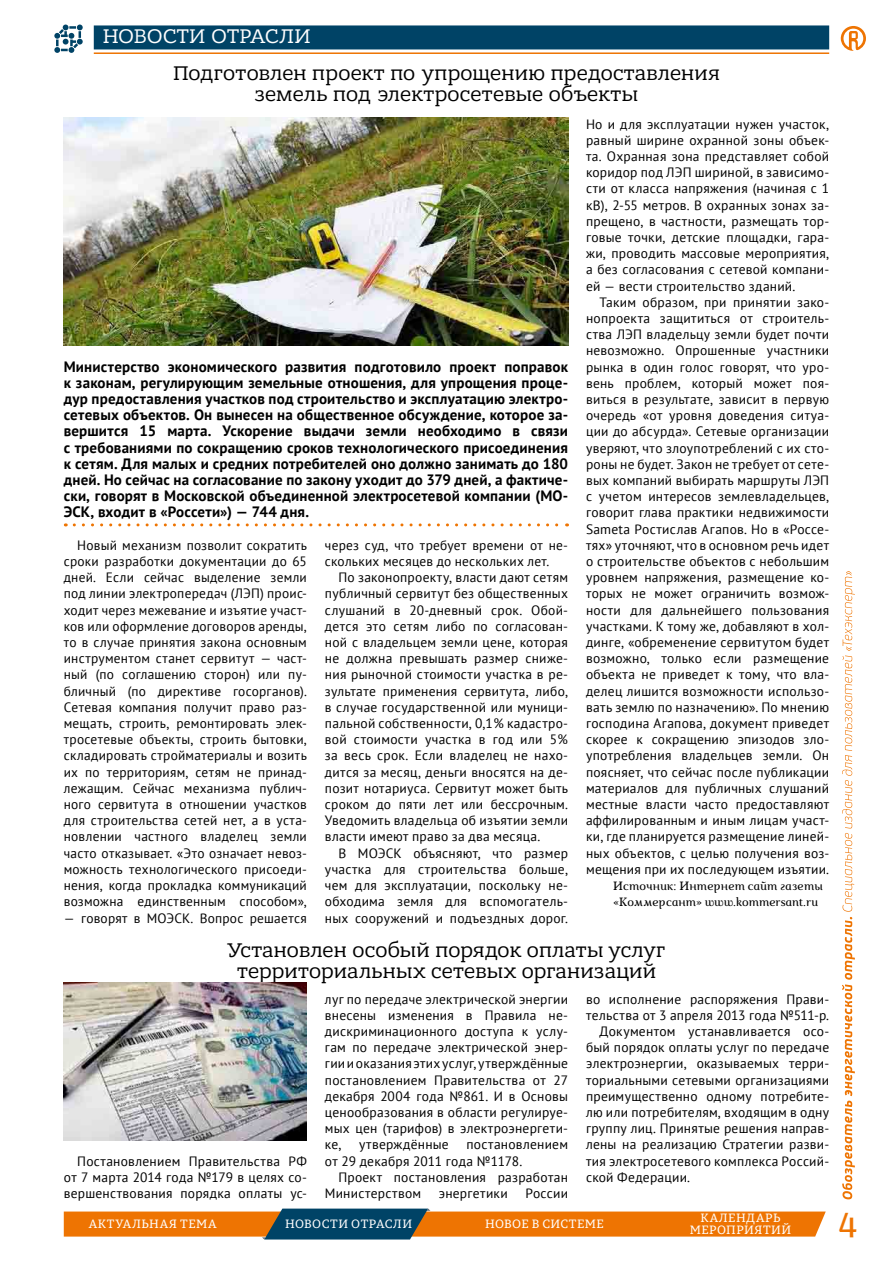
<style>
.page{position:relative;width:893px;height:1263px;background:#fff}
.page>*{position:absolute;margin:0;border:0;box-sizing:border-box;transform-origin:0 0}
.t1{font:34.5px "Permian Slab Serif Typeface";color:#ee7402}
.t2{font:21px/21px "Bandera Pro";letter-spacing:.015em;color:#000;text-align:center}
.t3{font:21px "Bandera Pro";letter-spacing:.005em;color:#fff}
.t4{font:700 15px/16.2px "PT Sans";letter-spacing:.01em;color:#000;text-align:justify}
.t5{font:13.5px/16.2px "PT Sans";letter-spacing:.02em;color:#000;text-align:justify}
.t6{font:italic 12px/16.2px "Marta";letter-spacing:.025em;color:#000}
.t7{font:12px/12px "Permian Slab Serif Typeface";letter-spacing:.04em;color:#fff;text-align:center}
.t8{font:12px "Permian Slab Serif Typeface";letter-spacing:.06em;color:#fff}
</style>
<div class="page">
<svg style="left:64px;top:1208px;width:762px;height:31px;background:#c4813e"></svg>
<svg style="left:841px;top:26px;width:25px;height:25px"></svg>
<svg style="left:842px;top:571px;width:13px;height:628px"></svg>
<div style="left:94px;top:25px;width:735px;height:24px;background:#004366"></div>
<hr style="left:94px;top:52px;width:735px;height:2px;background:#ee7402">
<svg style="left:54px;top:25px;width:29px;height:28px"></svg>
<svg style="left:74px;top:523px;width:494px;height:3px"></svg>
<img style="left:64px;top:117px;width:504px;height:228px">
<img style="left:64px;top:982px;width:243px;height:158px">
<h2 class="t3" style="left:103px;top:24px;width:209px">НОВОСТИ ОТРАСЛИ</h2>
<h2 class="t2" style="left:173px;top:62px;width:548px">Подготовлен проект по упрощению предоставления земель под электросетевые объекты</h2>
<p class="t5" style="left:586px;top:115px;width:245px">Но и для эксплуатации нужен участок, равный ширине охранной зоны объек&shy;та. Охранная зона представляет собой коридор под ЛЭП шириной, в зависимо&shy;сти от класса напряжения (начиная с 1 кВ), 2‑55 метров. В охранных зонах за&shy;прещено, в частности, размещать тор&shy;говые точки, детские площадки, гара&shy;жи, проводить массовые мероприятия, а без согласования с сетевой компани&shy;ей — вести строительство зданий.</p>
<p class="t5" style="left:586px;top:294px;width:245px;text-indent:14px">Таким образом, при принятии зако&shy;нопроекта защититься от строитель&shy;ства ЛЭП владельцу земли будет почти невозможно. Опрошенные участники рынка в один голос говорят, что уро&shy;вень проблем, который может поя&shy;виться в результате, зависит в первую очередь «от уровня доведения ситуа&shy;ции до абсурда». Сетевые организации уверяют, что злоупотреблений с их сто&shy;роны не будет. Закон не требует от сете&shy;вых компаний выбирать маршруты ЛЭП с учетом интересов землевладельцев, говорит глава практики недвижимости Sameta Ростислав Агапов. Но в «Россе&shy;тях» уточняют, что в основном речь идет о строительстве объектов с небольшим уровнем напряжения, размещение ко&shy;торых не может ограничить возмож&shy;ности для дальнейшего пользования участками. К тому же, добавляют в хол&shy;динге, «обременение сервитутом будет возможно, только если размещение объекта не приведет к тому, что вла&shy;делец лишится возможности использо&shy;вать землю по назначению». По мнению господина Агапова, документ приведет скорее к сокращению эпизодов зло&shy;употребления владельцев земли. Он поясняет, что сейчас после публикации материалов для публичных слушаний местные власти часто предоставляют аффилированным и иным лицам участ&shy;ки, где планируется размещение линей&shy;ных объектов, с целью получения воз&shy;мещения при их последующем изъятии.</p>
<p class="t6" style="left:613px;top:878px;width:211px">Источник: Интернет сайт газеты «Коммерсант» www.kommersant.ru</p>
<h2 class="t2" style="left:228px;top:940px;width:439px">Установлен особый порядок оплаты услуг территориальных сетевых организаций</h2>
<p class="t4" style="left:64px;top:358px;width:506px">Министерство экономического развития подготовило проект поправок к законам, регулирующим земельные отношения, для упрощения проце&shy;дур предоставления участков под строительство и эксплуатацию электро&shy;сетевых объектов. Он вынесен на общественное обсуждение, которое за&shy;вершится 15 марта. Ускорение выдачи земли необходимо в связи с требованиями по сокращению сроков технологического присоединения к сетям. Для малых и средних потребителей оно должно занимать до 180 дней. Но сейчас на согласование по закону уходит до 379 дней, а фактиче&shy;ски, говорят в Московской объединенной электросетевой компании (МО-ЭСК, входит в «Россети») — 744 дня.</p>
<p class="t5" style="left:64px;top:537px;width:245px;text-indent:14px">Новый механизм позволит сократить сроки разработки документации до 65 дней. Если сейчас выделение земли под линии электропередач (ЛЭП) проис&shy;ходит через межевание и изъятие участ&shy;ков или оформление договоров аренды, то в случае принятия закона основным инструментом станет сервитут — част&shy;ный (по соглашению сторон) или пу&shy;бличный (по директиве госорганов).<br>Сетевая компания получит право раз&shy;мещать, строить, ремонтировать элек&shy;тросетевые объекты, строить бытовки, складировать стройматериалы и возить их по территориям, сетям не принад&shy;лежащим. Сейчас механизма публич&shy;ного сервитута в отношении участков для строительства сетей нет, а в уста&shy;новлении частного владелец земли часто отказывает. «Это означает невоз&shy;можность технологического присоеди&shy;нения, когда прокладка коммуникаций возможна единственным способом»,</p>
<p class="t5" style="left:64px;top:909px;width:245px">— говорят в МОЭСК. Вопрос решается</p>
<p class="t5" style="left:325px;top:537px;width:245px">через суд, что требует времени от не&shy;скольких месяцев до нескольких лет.</p>
<p class="t5" style="left:325px;top:569px;width:245px;text-indent:14px">По законопроекту, власти дают сетям публичный сервитут без общественных слушаний в 20‑дневный срок. Обой&shy;дется это сетям либо по согласован&shy;ной с владельцем земли цене, которая не должна превышать размер сниже&shy;ния рыночной стоимости участка в ре&shy;зультате применения сервитута, либо, в случае государственной или муници&shy;пальной собственности, 0,1% кадастро&shy;вой стоимости участка в год или 5% за весь срок. Если владелец не нахо&shy;дится за месяц, деньги вносятся на де&shy;позит нотариуса. Сервитут может быть сроком до пяти лет или бессрочным.<br>Уведомить владельца об изъятии земли власти имеют право за два месяца.</p>
<p class="t5" style="left:325px;top:844px;width:245px;text-indent:14px">В МОЭСК объясняют, что размер участка для строительства больше, чем для эксплуатации, поскольку не&shy;обходима земля для вспомогатель&shy;ных сооружений и подъездных дорог.</p>
<p class="t5" style="left:64px;top:1152px;width:245px;text-indent:14px">Постановлением Правительства РФ от 7 марта 2014 года №179 в целях со&shy;вершенствования порядка оплаты ус-</p>
<p class="t5" style="left:325px;top:990px;width:245px">луг по передаче электрической энергии внесены изменения в Правила не&shy;дискриминационного доступа к услу&shy;гам по передаче электрической энер&shy;гии и оказания этих услуг, утверждённые постановлением Правительства от 27 декабря 2004 года №861. И в Основы ценообразования в области регулируе&shy;мых цен (тарифов) в электроэнергети&shy;ке,</p>
<p class="t5" style="left:359px;top:1136px;width:91px">утверждённые</p>
<p class="t5" style="left:325px;top:1136px;width:245px;text-indent:142px">постановлением от 29 декабря 2011 года №1178.</p>
<p class="t5" style="left:325px;top:1168px;width:245px;text-indent:14px">Проект постановления разработан<br>Министерством</p>
<p class="t5" style="left:439px;top:1185px;width:70px">энергетики</p>
<p class="t5" style="left:525px;top:1185px;width:44px">России</p>
<p class="t5" style="left:586px;top:990px;width:245px">во исполнение распоряжения Прави-</p>
<p class="t5" style="left:586px;top:1006px;width:245px">тельства от 3 апреля 2013 года №511‑р.</p>
<p class="t5" style="left:600px;top:1023px;width:231px">Документом устанавливается осо-</p>
<p class="t5" style="left:586px;top:1039px;width:245px">бый порядок оплаты услуг по передаче</p>
<p class="t5" style="left:586px;top:1055px;width:245px">электроэнергии, оказываемых терри-</p>
<p class="t5" style="left:586px;top:1071px;width:245px">ториальными сетевыми организациями</p>
<p class="t5" style="left:586px;top:1087px;width:245px">преимущественно одному потребите-</p>
<p class="t5" style="left:586px;top:1104px;width:245px">лю или потребителям, входящим в одну</p>
<p class="t5" style="left:586px;top:1120px;width:245px">группу лиц. Принятые решения направ-</p>
<p class="t5" style="left:586px;top:1136px;width:245px">лены на реализацию Стратегии разви-</p>
<p class="t5" style="left:586px;top:1152px;width:245px">тия электросетевого комплекса Россий-</p>
<p class="t5" style="left:586px;top:1168px;width:106px">ской Федерации.</p>
<p class="t8" style="left:89px;top:1214px;width:130px">АКТУАЛЬНАЯ ТЕМА</p>
<p class="t7" style="left:285px;top:1217px;width:128px">НОВОСТИ ОТРАСЛИ</p>
<p class="t7" style="left:485px;top:1217px;width:120px">НОВОЕ В СИСТЕМЕ</p>
<h1 class="t1" style="left:839px;top:1197px;width:20px">4</h1>
<p class="t7" style="left:690px;top:1211px;width:103px">КАЛЕНДАРЬ<br>МЕРОПРИЯТИЙ</p>
</div>
